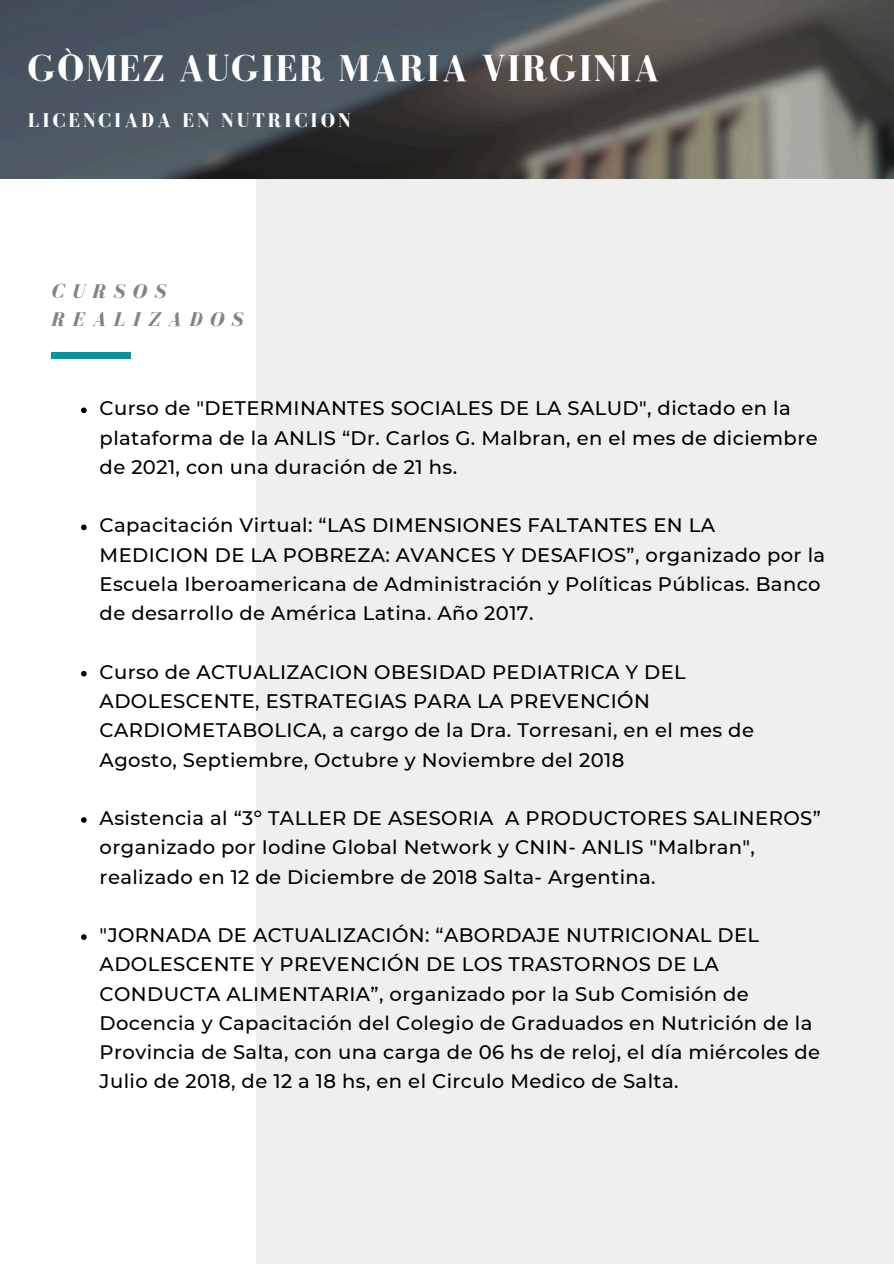
<style>
.page{position:relative;width:894px;height:1264px;background:#fff}
.page>*{position:absolute;margin:0;border:0;box-sizing:border-box;transform-origin:0 0}
.t1{font:700 38.25px "Bodoni FLF";letter-spacing:.04em;color:#fff}
.t2{font:700 20.4px "Bodoni FLF";letter-spacing:.145em;color:#fff}
.t3{font:italic 700 20.4px/28.2px "Bodoni FLF";letter-spacing:.37em;color:#7c8587}
.t4{font:500 19.5px/29.2px "Montserrat";letter-spacing:.02em;color:#000}
</style>
<div class="page">
<div style="left:256px;top:0;width:637px;height:1263px;background:#efefef"></div>
<img style="left:0;top:0;width:893px;height:179px">
<div style="left:51px;top:352px;width:79px;height:7px;background:#03989e"></div>
<svg style="left:81px;top:407px;width:6px;height:6px"></svg>
<svg style="left:81px;top:524px;width:6px;height:6px"></svg>
<svg style="left:81px;top:671px;width:6px;height:5px"></svg>
<svg style="left:81px;top:817px;width:6px;height:5px"></svg>
<svg style="left:81px;top:934px;width:6px;height:5px"></svg>
<h1 class="t1" style="left:28px;top:48px;width:633px">GÒMEZ AUGIER MARIA VIRGINIA</h1>
<h2 class="t2" style="left:28px;top:109px;width:324px">LICENCIADA EN NUTRICION</h2>
<h2 class="t3" style="left:51px;top:277px;width:193px">CURSOS<br>REALIZADOS</h2>
<p class="t4" style="left:100px;top:394px;width:719px">Curso de "DETERMINANTES SOCIALES DE LA SALUD", dictado en la plataforma de la ANLIS “Dr. Carlos G. Malbran, en el mes de diciembre de 2021, con una duración de 21 hs.</p>
<p class="t4" style="left:100px;top:511px;width:726px">Capacitación Virtual: “LAS DIMENSIONES FALTANTES EN LA MEDICION DE LA POBREZA: AVANCES Y DESAFIOS”, organizado por la Escuela Iberoamericana de Administración y Políticas Públicas. Banco de desarrollo de América Latina. Año 2017.</p>
<p class="t4" style="left:100px;top:657px;width:655px">Curso de ACTUALIZACION OBESIDAD PEDIATRICA Y DEL ADOLESCENTE, ESTRATEGIAS PARA LA PREVENCIÓN CARDIOMETABOLICA, a cargo de la Dra. Torresani, en el mes de Agosto, Septiembre, Octubre y Noviembre del 2018</p>
<p class="t4" style="left:100px;top:803px;width:722px">Asistencia al “3º TALLER DE ASESORIA A PRODUCTORES SALINEROS” organizado por Iodine Global Network y CNIN- ANLIS "Malbran", realizado en 12 de Diciembre de 2018 Salta- Argentina.</p>
<p class="t4" style="left:100px;top:920px;width:721px">"JORNADA DE ACTUALIZACIÓN: “ABORDAJE NUTRICIONAL DEL ADOLESCENTE Y PREVENCIÓN DE LOS TRASTORNOS DE LA CONDUCTA ALIMENTARIA”, organizado por la Sub Comisión de Docencia y Capacitación del Colegio de Graduados en Nutrición de la Provincia de Salta, con una carga de 06 hs de reloj, el día miércoles de Julio de 2018, de 12 a 18 hs, en el Circulo Medico de Salta.</p>
</div>
